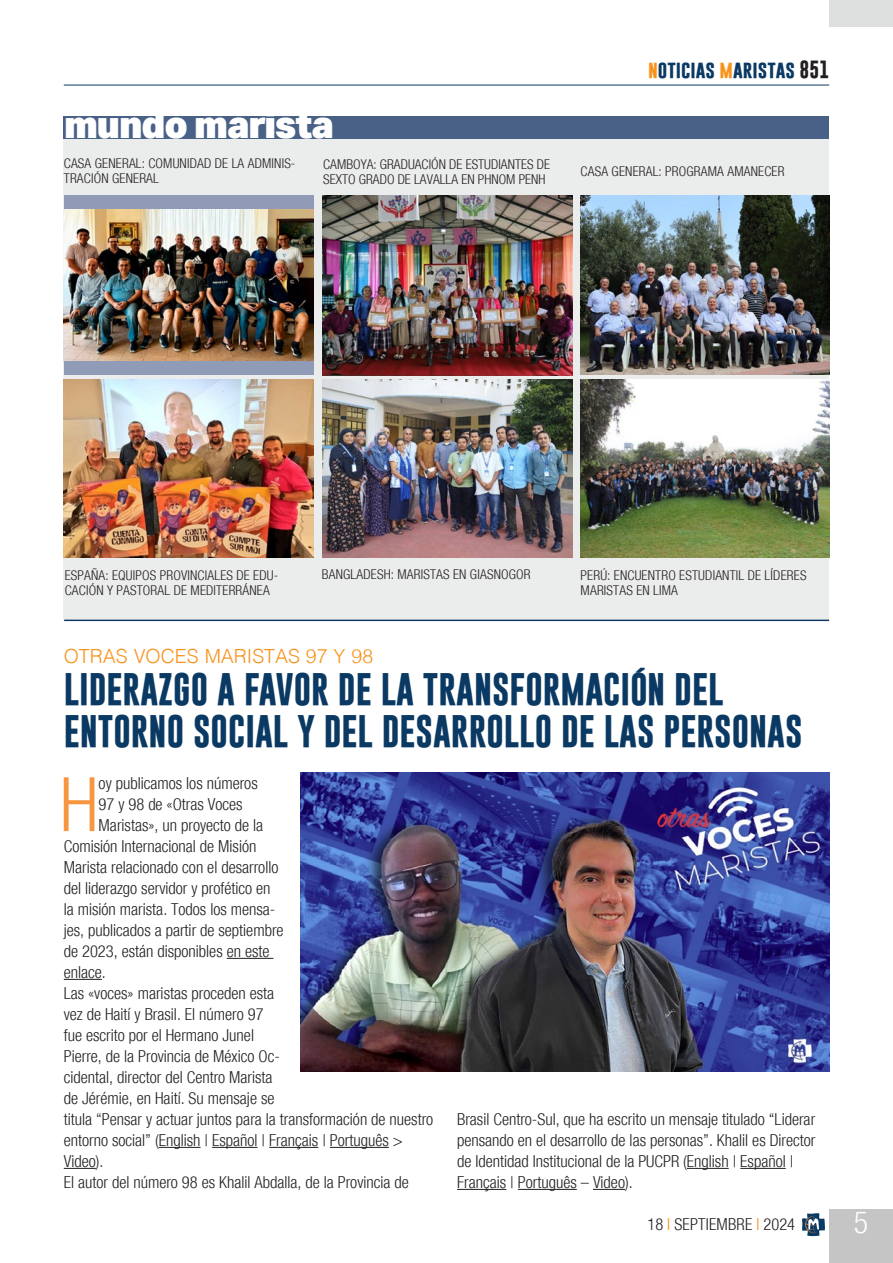
<style>
.page{position:relative;width:893px;height:1263px;background:#fff}
.page>*{position:absolute;margin:0;border:0;box-sizing:border-box;transform-origin:0 0}
.Testo_normal{font:300 condensed 75.3px "Helvetica Neue";color:#f79641}
.Titolo{font:900 37.5px "Aktiv Grotesk";letter-spacing:-.03em;color:#fff}
.Titolo-2{font:700 33px/42px "Gobold";color:#0a3963}
.t1{font:300 condensed 30px "Helvetica Neue";color:#fff}
.Titolo-3{font:300 19.5px "Helvetica";color:#f7931d}
.t2{font:700 18px "Gobold";color:#0a3963}
.Testo_normal-2{font:300 condensed 16.5px/21px "Helvetica Neue";color:#231f20}
.DidacaliaFotos{font:300 condensed 13.5px/15px "Helvetica Neue";letter-spacing:.015em;color:#231f20}
.s1{color:#f7931d}
.s2{color:#231f20}
</style>
<div class="page">
<div style="left:829px;top:1209px;width:64px;height:54px;background:#c4c5c4"></div>
<hr style="left:64px;top:85px;width:765px;height:1px;background:#0a3963">
<svg style="left:802px;top:1213px;width:23px;height:23px"></svg>
<div style="left:829px;top:0;width:64px;height:27px;background:#dddede"></div>
<div style="left:64px;top:127px;width:765px;height:493px;background:#ebecec"></div>
<div style="left:64px;top:195px;width:250px;height:180px;background:#8f9bb7"></div>
<img style="left:64px;top:209px;width:250px;height:152px">
<img style="left:323px;top:195px;width:249px;height:180px">
<img style="left:64px;top:379px;width:249px;height:179px">
<img style="left:580px;top:195px;width:249px;height:180px">
<hr style="left:64px;top:620px;width:765px;height:1px;background:#0a3963">
<div style="left:64px;top:116px;width:765px;height:23px;background:#496187"></div>
<img style="left:323px;top:379px;width:249px;height:178px">
<img style="left:580px;top:379px;width:249px;height:179px">
<hr style="left:227px;top:958px;width:46px;height:1px;background:#231f20">
<hr style="left:64px;top:979px;width:38px;height:1px;background:#231f20">
<hr style="left:159px;top:1147px;width:42px;height:1px;background:#231f20">
<hr style="left:212px;top:1147px;width:46px;height:1px;background:#231f20">
<hr style="left:269px;top:1147px;width:49px;height:1px;background:#231f20">
<hr style="left:330px;top:1147px;width:59px;height:1px;background:#231f20">
<hr style="left:64px;top:1168px;width:32px;height:1px;background:#231f20">
<hr style="left:687px;top:1168px;width:42px;height:1px;background:#231f20">
<hr style="left:740px;top:1168px;width:46px;height:1px;background:#231f20">
<hr style="left:457px;top:1189px;width:49px;height:1px;background:#231f20">
<hr style="left:518px;top:1189px;width:59px;height:1px;background:#231f20">
<hr style="left:593px;top:1189px;width:32px;height:1px;background:#231f20">
<img style="left:300px;top:772px;width:529px;height:299px">
<p class="Titolo" style="left:64px;top:100px;width:271px">mundo marista</p>
<p class="DidacaliaFotos" style="left:64px;top:156px;width:233px">CASA GENERAL: COMUNIDAD DE LA ADMINIS-<br>TRACIÓN GENERAL</p>
<p class="DidacaliaFotos" style="left:323px;top:156px;width:228px">CAMBOYA: GRADUACIÓN DE ESTUDIANTES DE<br>SEXTO GRADO DE LAVALLA EN PHNOM PENH</p>
<p class="t2" style="left:648px;top:57px;width:183px"><span class="s1">n</span>oticias <span class="s1">m</span>aristas <span class="s2">851</span></p>
<p class="DidacaliaFotos" style="left:581px;top:163px;width:205px">CASA GENERAL: PROGRAMA AMANECER</p>
<p class="DidacaliaFotos" style="left:65px;top:567px;width:215px">ESPAÑA: EQUIPOS PROVINCIALES DE EDU-<br>CACIÓN Y PASTORAL DE MEDITERRÁNEA</p>
<p class="DidacaliaFotos" style="left:322px;top:566px;width:210px">BANGLADESH: MARISTAS EN GIASNOGOR</p>
<p class="DidacaliaFotos" style="left:581px;top:567px;width:227px">PERÚ: ENCUENTRO ESTUDIANTIL DE LÍDERES<br>MARISTAS EN LIMA</p>
<p class="Titolo-3" style="left:64px;top:639px;width:311px">OTRAS VOCES MARISTAS 97 Y 98</p>
<p class="Titolo-2" style="left:64px;top:668px;width:740px">LIDERAZGO A FAVOR DE LA TRANSFORMACIÓN DEL<br>ENTORNO SOCIAL Y DEL DESARROLLO DE LAS PERSONAS</p>
<p class="Testo_normal" style="left:60px;top:761px;width:41px">H</p>
<p class="Testo_normal-2" style="left:99px;top:773px;width:161px">oy publicamos los números</p>
<p class="Testo_normal-2" style="left:99px;top:794px;width:146px">97 y 98 de «Otras Voces</p>
<p class="Testo_normal-2" style="left:99px;top:815px;width:166px">Maristas», un proyecto de la</p>
<p class="Testo_normal-2" style="left:64px;top:836px;width:194px">Comisión Internacional de Misión</p>
<p class="Testo_normal-2" style="left:64px;top:857px;width:216px">Marista relacionado con el desarrollo</p>
<p class="Testo_normal-2" style="left:64px;top:878px;width:208px">del liderazgo servidor y profético en</p>
<p class="Testo_normal-2" style="left:64px;top:899px;width:213px">la misión marista. Todos los mensa-</p>
<p class="Testo_normal-2" style="left:64px;top:920px;width:221px">jes, publicados a partir de septiembre</p>
<p class="Testo_normal-2" style="left:64px;top:941px;width:207px">de 2023, están disponibles en este</p>
<p class="Testo_normal-2" style="left:64px;top:962px;width:44px">enlace.</p>
<p class="Testo_normal-2" style="left:64px;top:983px;width:371px">Las «voces» maristas proceden esta<br>vez de Haití y Brasil. El número 97<br>fue escrito por el Hermano Junel<br>Pierre, de la Provincia de México Oc-<br>cidental, director del Centro Marista<br>de Jérémie, en Haití. Su mensaje se<br>titula “Pensar y actuar juntos para la transformación de nuestro entorno social” (English | Español | Français | Português &gt; Video).</p>
<p class="Testo_normal-2" style="left:64px;top:1172px;width:347px">El autor del número 98 es Khalil Abdalla, de la Provincia de</p>
<p class="Testo_normal-2" style="left:457px;top:1109px;width:360px">Brasil Centro-Sul, que ha escrito un mensaje titulado “Liderar pensando en el desarrollo de las personas”. Khalil es Director de Identidad Institucional de la PUCPR (English | Español | Français | Português – Video).</p>
<p class="Testo_normal-2" style="left:647px;top:1214px;width:149px">18 <span class="s1">I</span> SEPTIEMBRE <span class="s1">I</span> 2024</p>
<h3 class="t1" style="left:854px;top:1205px;width:16px">5</h3>
</div>
